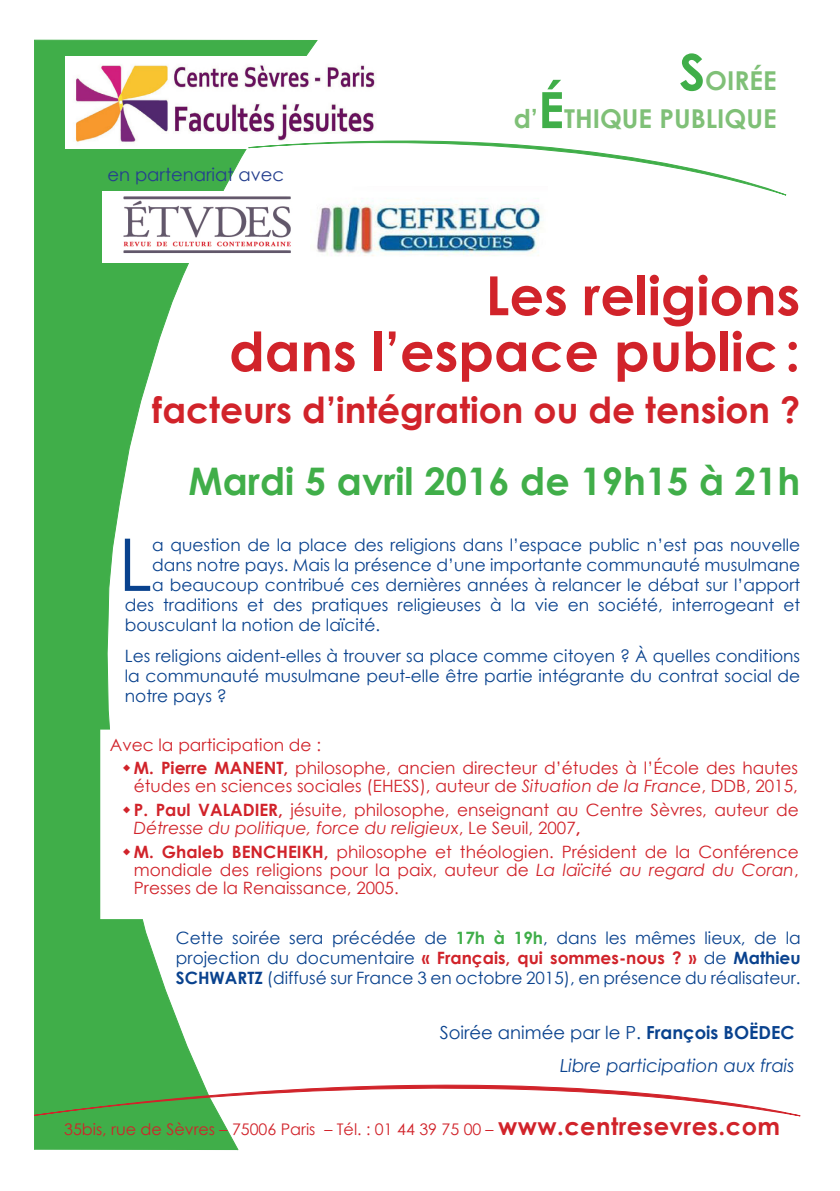
<style>
.page{position:relative;width:840px;height:1191px;background:#fff}
.page>*{position:absolute;margin:0;border:0;box-sizing:border-box;transform-origin:0 0}
.t1{font:72.6px "Century Gothic";color:#09428e}
.t2{font:700 54px "Century Gothic";color:#d1232a}
.t3{font:700 38px "Century Gothic";color:#40ae49}
.t4{font:700 36px "Century Gothic";color:#d1232a}
.t5{font:700 26px "Century Gothic";color:#7fc077}
.t6{font:18px "Century Gothic";color:#09428e}
.t7{font:italic 18px "Century Gothic";color:#09428e}
.t8{font:18px "Century Gothic";color:#253f8e}
.t9{font:17px/20px "Century Gothic";color:#09428e;text-align:justify}
.t10{font:17px/18px "Century Gothic";color:#d1232a}
.t11{font:16px "Century Gothic";color:#d1232a}
.s1{font-size:50px;color:#40ae49}
.s2{font-weight:700}
.s3{font-style:italic}
.s4{font-weight:700;color:#40ae49}
.s5{font-weight:700;color:#d1232a}
.s6{font-weight:700;font-size:24px}
</style>
<div class="page">
<svg style="left:34px;top:39px;width:284px;height:1112px;fill:#40ae49"></svg>
<img style="left:65px;top:56px;width:310px;height:92px">
<div style="left:101px;top:730px;width:698px;height:188px;background:#fff"></div>
<svg style="left:34px;top:1047px;width:766px;height:69px"></svg>
<img style="left:102px;top:191px;width:196px;height:71px">
<svg style="left:248px;top:118px;width:538px;height:78px"></svg>
<div style="left:159px;top:466px;width:640px;height:53px;background:#fff"></div>
<div style="left:176px;top:931px;width:624px;height:82px;background:#fff"></div>
<img style="left:310px;top:186px;width:237px;height:71px">
<p class="t8" style="left:107px;top:162px;width:178px">en partenariat avec</p>
<p class="t5" style="left:678px;top:61px;width:99px"><span class="s1">S</span>OIRÉE</p>
<p class="t5" style="left:513px;top:99px;width:264px">d’<span class="s1">É</span>THIQUE PUBLIQUE</p>
<p class="t2" style="left:485px;top:255px;width:316px">Les religions</p>
<p class="t2" style="left:229px;top:311px;width:572px">dans l’espace public:</p>
<p class="t4" style="left:152px;top:383px;width:649px">facteurs d’intégration ou de tension ?</p>
<p class="t3" style="left:188px;top:452px;width:613px">Mardi 5 avril 2016 de 19h15 à 21h</p>
<p class="t1" style="left:118px;top:514px;width:35px">L</p>
<p class="t9" style="left:152px;top:534px;width:649px">a question de la place des religions dans l’espace public n’est pas nouvelle</p>
<p class="t9" style="left:152px;top:554px;width:649px">dans notre pays. Mais la présence d’une importante communauté musulmane</p>
<p class="t9" style="left:152px;top:574px;width:649px">a beaucoup contribué ces dernières années à relancer le débat sur l’apport</p>
<p class="t9" style="left:125px;top:594px;width:676px">des traditions et des pratiques religieuses à la vie en société, interrogeant et</p>
<p class="t9" style="left:125px;top:614px;width:257px">bousculant la notion de laïcité.</p>
<p class="t9" style="left:125px;top:646px;width:676px">Les religions aident-elles à trouver sa place comme citoyen ? À quelles conditions la communauté musulmane peut-elle être partie intégrante du contrat social de notre pays ?</p>
<p class="t10" style="left:110px;top:735px;width:213px">Avec la participation de :</p>
<p class="t10" style="left:134px;top:759px;width:665px"><span class="s2">M. Pierre MANENT,</span> philosophe, ancien directeur d’études à l’École des hautes études en sciences sociales (EHESS), auteur de <span class="s3">Situation de la France</span>, DDB, 2015,</p>
<p class="t10" style="left:134px;top:800px;width:666px"><span class="s2">P. Paul VALADIER,</span> jésuite, philosophe, enseignant au Centre Sèvres, auteur de<br><span class="s3">Détresse du politique, force du religieux</span>, Le Seuil, 2007<span class="s2">,</span></p>
<p class="t10" style="left:134px;top:842px;width:666px;text-align:justify"><span class="s2">M. Ghaleb BENCHEIKH,</span> philosophe et théologien. Président de la Conférence mondiale des religions pour la paix, auteur de <span class="s3">La laïcité au regard du Coran</span>, Presses de la Renaissance, 2005.</p>
<p class="t9" style="left:176px;top:927px;width:626px">Cette soirée sera précédée de <span class="s4">17h à 19h</span>, dans les mêmes lieux, de la projection du documentaire <span class="s5">« Français, qui sommes-nous ? »</span> de <span class="s2">Mathieu SCHWARTZ</span> (diffusé sur France 3 en octobre 2015), en présence du réalisateur.</p>
<p class="t6" style="left:439px;top:1020px;width:356px">Soirée animée par le P. <span class="s2">François BOËDEC</span></p>
<p class="t7" style="left:560px;top:1053px;width:236px">Libre participation aux frais</p>
<p class="t11" style="left:64px;top:1118px;width:717px">35bis, rue de Sèvres – 75006 Paris – Tél. : 01 44 39 75 00 – <span class="s6">www.centresevres.com</span></p>
</div>
